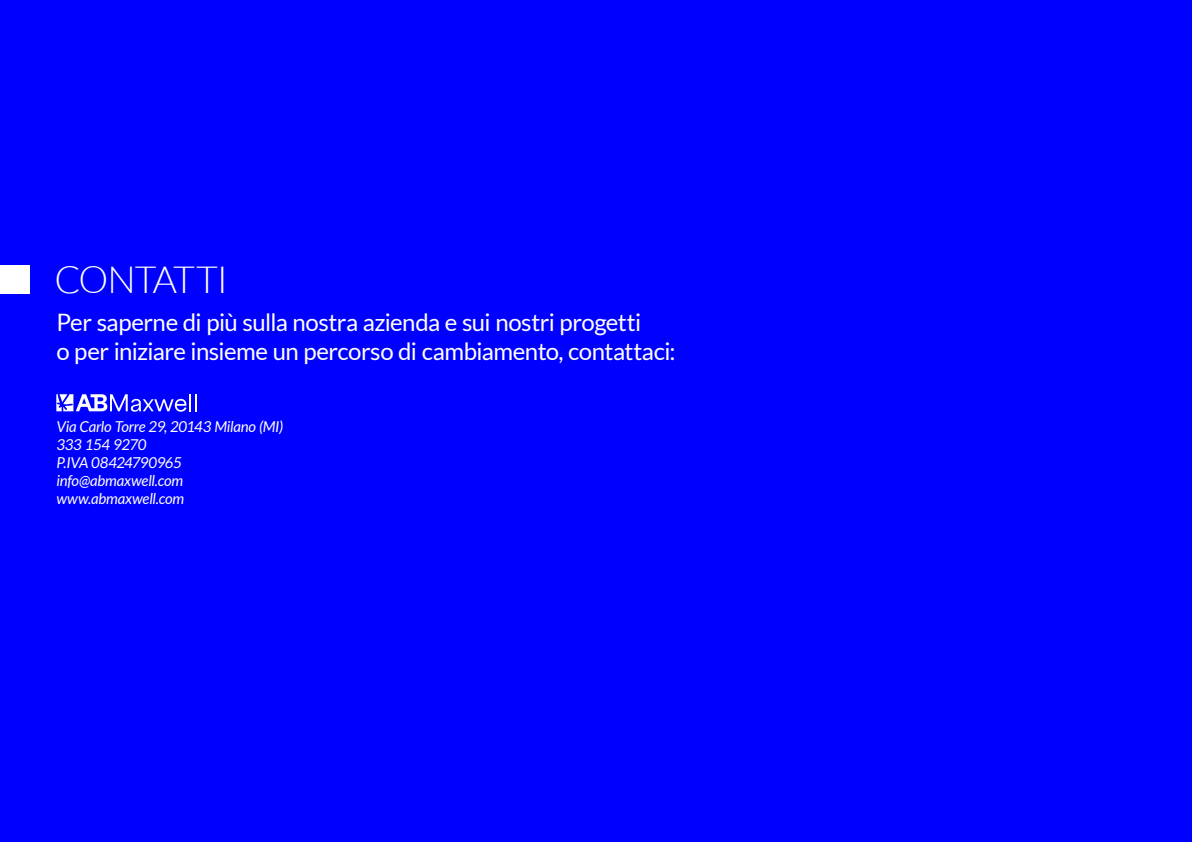
<style>
.page{position:relative;width:1192px;height:842px;background:#00f}
.page>*{position:absolute;margin:0;border:0;box-sizing:border-box;transform-origin:0 0}
.t1{font:300 37.5px "Lato";letter-spacing:-.035em;color:#fff}
.t2{font:24px/28.8px "Lato";letter-spacing:-.025em;color:#fff}
.t3{font:italic 15px/18px "Lato";letter-spacing:-.015em;color:#fff}
</style>
<div class="page">
<div style="left:0;top:265px;width:29px;height:29px;background:#fff"></div>
<svg style="left:56px;top:394px;width:141px;height:18px"></svg>
<h1 class="t1" style="left:54px;top:258px;width:175px">CONTATTI</h1>
<p class="t2" style="left:56px;top:308px;width:621px">Per saperne di più sulla nostra azienda e sui nostri progetti<br>o per iniziare insieme un percorso di cambiamento, contattaci:</p>
<p class="t3" style="left:56px;top:419px;width:228px">Via Carlo Torre 29, 20143 Milano (MI)<br>333 154 9270<br>P.IVA 08424790965 info@abmaxwell.com www.abmaxwell.com</p>
</div>
